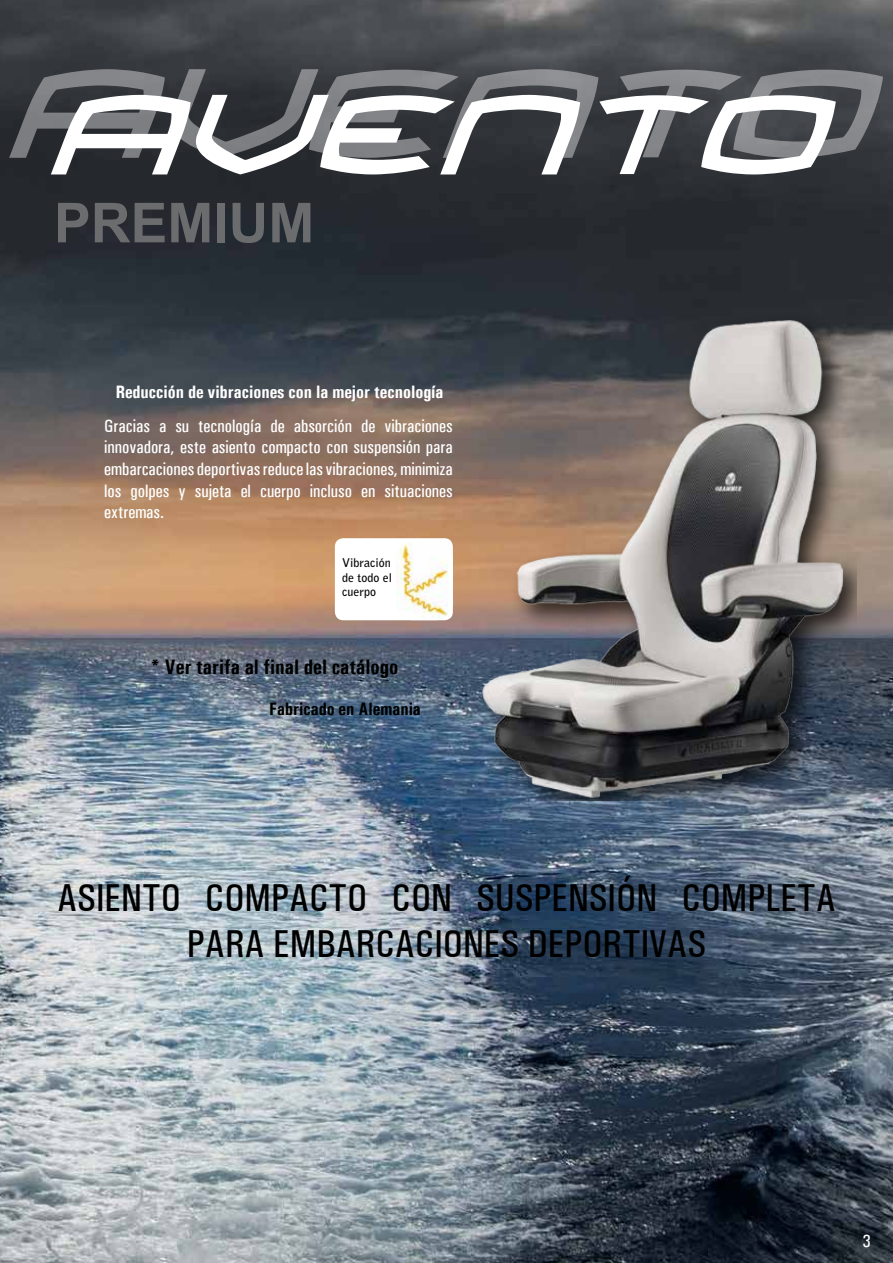
<style>
.page{position:relative;width:893px;height:1263px;background:#fff}
.page>*{position:absolute;margin:0;border:0;box-sizing:border-box;transform-origin:0 0}
.t1{font:700 55.2px "Arial";color:#6b6c6e}
.t2{font:500 39px/46.8px "Univers Condensed";color:#000;text-align:center}
.t3{font:700 21px "Univers Condensed";color:#000}
.t4{font:500 18px/21.6px "Univers Condensed";color:#fff;text-align:justify}
.t5{font:700 18px "Univers Condensed";color:#fff}
.t6{font:700 18px "Univers Condensed";color:#000}
.t7{font:700 12px/14.4px "Bell Gothic Std";color:#000;text-align:justify}
</style>
<div class="page">
<img style="left:0;top:0;width:893px;height:1263px">
<svg style="left:51px;top:158px;width:785px;height:16px"></svg>
<svg style="left:9px;top:69px;width:874px;height:89px"></svg>
<img style="left:468px;top:306px;width:388px;height:494px">
<div style="left:335px;top:538px;width:118px;height:82px;background:#fff;border-radius:9px"></div>
<img style="left:396px;top:540px;width:57px;height:80px">
<h1 class="t1" style="left:54px;top:184px;width:262px">PREMIUM</h1>
<p class="t5" style="left:116px;top:381px;width:329px">Reducción de vibraciones con la mejor tecnología</p>
<p class="t4" style="left:104px;top:415px;width:350px">Gracias a su tecnología de absorción de vibraciones innovadora, este asiento compacto con suspensión para embarcaciones deportivas reduce las vibraciones, minimiza los golpes y sujeta el cuerpo incluso en situaciones extremas.</p>
<p class="t7" style="left:342px;top:556px;width:51px">Vibración de todo el cuerpo</p>
<p class="t3" style="left:150px;top:654px;width:250px">* Ver tarifa al final del catálogo</p>
<p class="t6" style="left:269px;top:698px;width:153px">Fabricado en Alemania</p>
<h2 class="t2" style="left:57px;top:874px;width:780px">ASIENTO COMPACTO CON SUSPENSIÓN COMPLETA<br>PARA EMBARCACIONES DEPORTIVAS</h2>
<p class="t4" style="left:862px;top:1230px;width:10px">3</p>
</div>
